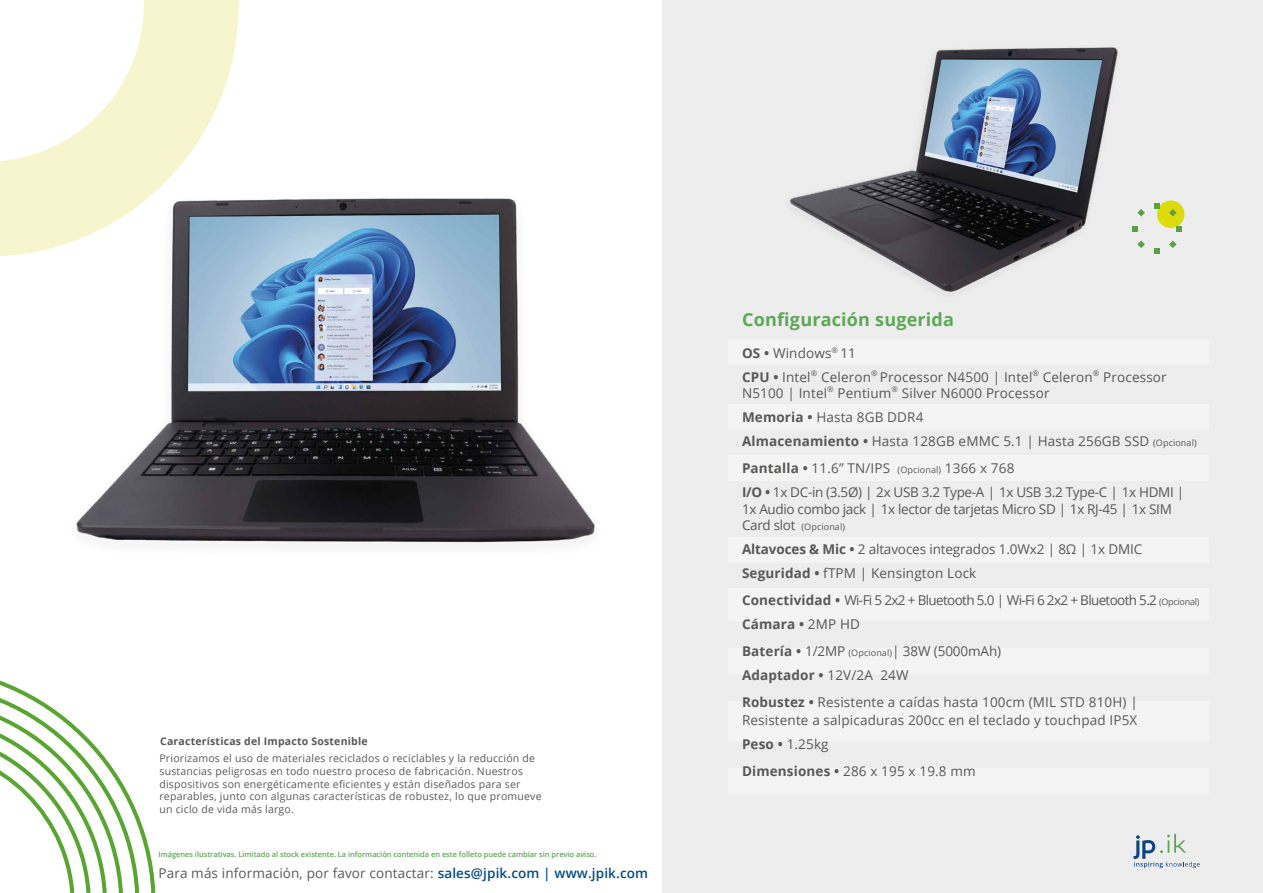
<style>
.page{position:relative;width:1263px;height:893px;background:#fff}
.page>*{position:absolute;margin:0;border:0;box-sizing:border-box;transform-origin:0 0}
.t1{font:700 18px "Open Sans";letter-spacing:.01em;color:#5da856}
.t2{font:13.5px/24px "Open Sans";letter-spacing:.01em;color:#595857}
.t3{font:13.5px/24px "Open Sans";letter-spacing:-.025em;color:#595857}
.t4{font:13.5px/24px "Open Sans";letter-spacing:-.01em;color:#595857}
.t5{font:13.5px/24px "Open Sans";letter-spacing:-.05em;color:#595857}
.t6{font:13.5px "Open Sans";letter-spacing:.01em;color:#585857}
.t7{font:13.5px/24px "Open Sans";letter-spacing:.01em;color:#585756}
.t8{font:10.5px/12.6px "Open Sans";letter-spacing:.02em;color:#595857}
.t9{font:700 10.5px "Open Sans";letter-spacing:.02em;color:#595857}
.t10{font:9px "Open Sans";letter-spacing:.01em;color:#595857}
.t11{font:7.8px "Open Sans";color:#595857}
.t12{font:600 7.5px "Open Sans";letter-spacing:-.005em;color:#5da856}
.s1{font-weight:600;color:#044c88}
.s2{font-weight:700;color:#595857}
.s3{color:#595857}
.s4{font-weight:700}
.s5{font-size:9px}
.s6{font-size:13.5px}
</style>
<div class="page">
<div style="left:662px;top:0;width:601px;height:893px;background:#ededed"></div>
<svg style="left:0;top:680px;width:156px;height:213px"></svg>
<div style="left:728px;top:404px;width:481px;height:26px;background:#f4f4f4"></div>
<div style="left:728px;top:455px;width:481px;height:26px;background:#f4f4f4"></div>
<div style="left:728px;top:538px;width:481px;height:25px;background:#f4f4f4"></div>
<div style="left:728px;top:588px;width:481px;height:33px;background:#f4f4f4"></div>
<div style="left:728px;top:648px;width:481px;height:26px;background:#f4f4f4"></div>
<div style="left:728px;top:768px;width:481px;height:26px;background:#f4f4f4"></div>
<div style="left:728px;top:339px;width:481px;height:26px;background:#f4f4f4"></div>
<svg style="left:1133px;top:834px;width:67px;height:34px"></svg>
<img style="left:76px;top:198px;width:519px;height:345px">
<img style="left:790px;top:47px;width:348px;height:245px">
<svg style="left:0;top:0;width:239px;height:257px;fill:#f6f5ce"></svg>
<div style="left:1157px;top:200px;width:27px;height:28px;background:#dedb0b;border-radius:50%"></div>
<svg style="left:1154px;top:203px;width:6px;height:6px"></svg>
<svg style="left:1137px;top:209px;width:8px;height:7px"></svg>
<svg style="left:1132px;top:226px;width:5px;height:5px"></svg>
<svg style="left:1137px;top:241px;width:8px;height:7px"></svg>
<svg style="left:1154px;top:248px;width:6px;height:6px"></svg>
<svg style="left:1169px;top:241px;width:7px;height:7px"></svg>
<svg style="left:1177px;top:226px;width:5px;height:5px"></svg>
<svg style="left:1169px;top:209px;width:7px;height:7px"></svg>
<p class="t9" style="left:160px;top:734px;width:209px">Características del Impacto Sostenible</p>
<p class="t8" style="left:159px;top:752px;width:384px">Priorizamos el uso de materiales reciclados o reciclables y la reducción de sustancias peligrosas en todo nuestro proceso de fabricación. Nuestros dispositivos son energéticamente eficientes y están diseñados para ser reparables, junto con algunas características de robustez, lo que promueve un ciclo de vida más largo.</p>
<p class="t12" style="left:158px;top:849px;width:440px">Imágenes ilustrativas. Limitado al stock existente. La información contenida en este folleto puede cambiar sin previo aviso.</p>
<p class="t6" style="left:158px;top:864px;width:491px">Para más información, por favor contactar: <span class="s1">sales@jpik.com | www.jpik.com</span></p>
<h1 class="t1" style="left:742px;top:307px;width:213px">Configuración sugerida</h1>
<p class="t7" style="left:742px;top:340px;width:115px"><span class="s2">OS •</span> Windows<sup>®</sup> 11<br><span class="s2">CPU •</span> <span class="s3">Intel</span></p>
<p class="t11" style="left:811px;top:367px;width:8px">®</p>
<p class="t2" style="left:821px;top:364px;width:51px">Celeron</p>
<p class="t11" style="left:871px;top:367px;width:8px">®</p>
<p class="t2" style="left:880px;top:364px;width:154px">Processor N4500 | Intel</p>
<p class="t11" style="left:1032px;top:367px;width:8px">®</p>
<p class="t2" style="left:1043px;top:364px;width:51px">Celeron</p>
<p class="t11" style="left:1093px;top:367px;width:8px">®</p>
<p class="t2" style="left:1103px;top:364px;width:65px">Processor</p>
<p class="t2" style="left:742px;top:381px;width:87px">N5100 | Intel</p>
<p class="t11" style="left:827px;top:384px;width:8px">®</p>
<p class="t2" style="left:837px;top:381px;width:55px">Pentium</p>
<p class="t11" style="left:892px;top:384px;width:8px">®</p>
<p class="t2" style="left:742px;top:381px;width:456px;text-indent:160px">Silver N6000 Processor<br><span class="s4">Memoria •</span> Hasta 8GB DDR4<br><span class="s4">Almacenamiento •</span> Hasta 128GB eMMC 5.1 | Hasta 256GB SSD <span class="s5">(Opcional)</span></p>
<p class="t3" style="left:742px;top:456px;width:444px"><span class="s4">Pantalla •</span> 11.6” TN/IPS <span class="s5">(Opcional)</span> 1366 x 768<br><span class="s4">I/O •</span> 1x DC-in (3.5Ø) | 2x USB 3.2 Type-A | 1x USB 3.2 Type-C | 1x HDMI |</p>
<p class="t3" style="left:742px;top:496px;width:431px">1x Audio combo jack | 1x lector de tarjetas Micro SD | 1x RJ-45 | 1x SIM</p>
<p class="t10" style="left:742px;top:521px;width:105px"><span class="s6">Card slot</span> (Opcional)</p>
<p class="t4" style="left:742px;top:537px;width:402px"><span class="s4">Altavoces &amp; Mic •</span> 2 altavoces integrados 1.0Wx2 | 8Ω | 1x DMIC<br><span class="s4">Seguridad •</span> fTPM | Kensington Lock</p>
<p class="t5" style="left:742px;top:588px;width:459px"><span class="s4">Conectividad •</span> Wi-Fi 5 2x2 + Bluetooth 5.0 | Wi-Fi 6 2x2 + Bluetooth 5.2 <span class="s5">(Opcional)<br></span><span class="s4">Cámara •</span> 2MP HD</p>
<p class="t4" style="left:742px;top:639px;width:261px"><span class="s4">Batería •</span> 1/2MP <span class="s5">(Opcional)</span>| 38W (5000mAh)<br><span class="s4">Adaptador •</span> 12V/2A 24W</p>
<p class="t2" style="left:742px;top:693px;width:397px;line-height:18px"><span class="s4">Robustez •</span> Resistente a caídas hasta 100cm (MIL STD 810H) |<br>Resistente a salpicaduras 200cc en el teclado y touchpad IP5X</p>
<p class="t2" style="left:742px;top:730px;width:235px;line-height:27px"><span class="s4">Peso •</span> 1.25kg<br><span class="s4">Dimensiones •</span> 286 x 195 x 19.8 mm</p>
</div>
